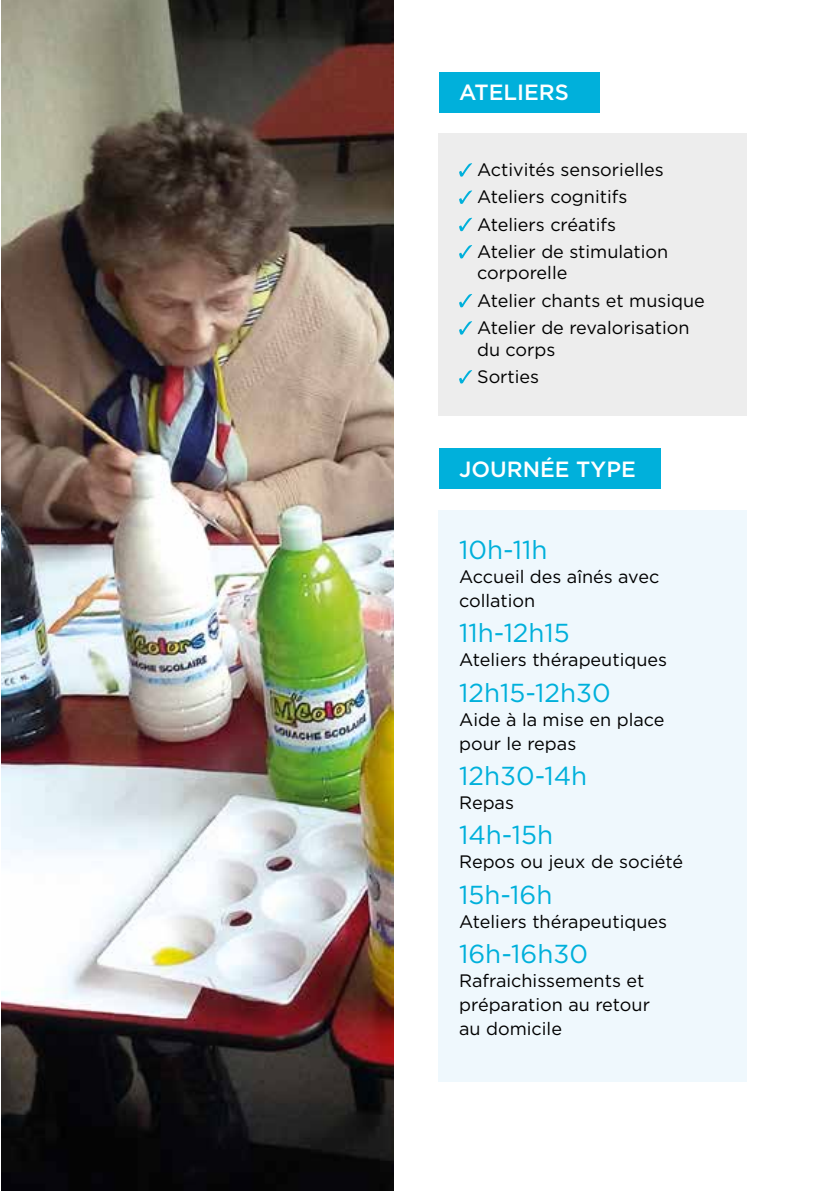
<style>
.page{position:relative;width:840px;height:1191px;background:#fff}
.page>*{position:absolute;margin:0;border:0;box-sizing:border-box;transform-origin:0 0}
.t1{font:26px "Gotham";color:#00b0db}
.t2{font:500 22px "Gotham";color:#fff}
.t3{font:18px/27.2px "Gotham";color:#000}
</style>
<div class="page">
<div style="left:438px;top:133px;width:308px;height:282px;background:#ededed"></div>
<div style="left:438px;top:510px;width:308px;height:571px;background:#eff8fd"></div>
<div style="left:438px;top:72px;width:161px;height:40px;background:#00b0db"></div>
<div style="left:438px;top:448px;width:222px;height:40px;background:#00b0db"></div>
<svg style="left:459px;top:163px;width:13px;height:14px"></svg>
<svg style="left:459px;top:190px;width:13px;height:14px"></svg>
<svg style="left:459px;top:218px;width:13px;height:13px"></svg>
<svg style="left:459px;top:245px;width:13px;height:13px"></svg>
<svg style="left:459px;top:294px;width:13px;height:13px"></svg>
<svg style="left:459px;top:321px;width:13px;height:14px"></svg>
<svg style="left:459px;top:370px;width:13px;height:13px"></svg>
<img style="left:1px;top:0;width:392px;height:1191px">
<p class="t2" style="left:459px;top:78px;width:111px">ATELIERS</p>
<p class="t3" style="left:477px;top:156px;width:192px">Activités sensorielles<br>Ateliers cognitifs<br>Ateliers créatifs<br>Atelier de stimulation</p>
<p class="t3" style="left:477px;top:259px;width:229px">corporelle<br>Atelier chants et musique<br>Atelier de revalorisation</p>
<p class="t3" style="left:477px;top:335px;width:80px">du corps<br>Sorties</p>
<p class="t2" style="left:459px;top:454px;width:178px">JOURNÉE TYPE</p>
<h1 class="t1" style="left:459px;top:533px;width:90px">10h-11h</h1>
<p class="t3" style="left:459px;top:564px;width:201px;line-height:24px">Accueil des aînés avec collation</p>
<h1 class="t1" style="left:459px;top:616px;width:112px">11h-12h15</h1>
<p class="t3" style="left:459px;top:646px;width:209px">Ateliers thérapeutiques</p>
<h1 class="t1" style="left:459px;top:676px;width:153px">12h15-12h30</h1>
<p class="t3" style="left:459px;top:707px;width:207px;line-height:24px">Aide à la mise en place pour le repas</p>
<h1 class="t1" style="left:459px;top:759px;width:130px">12h30-14h</h1>
<p class="t3" style="left:459px;top:788px;width:56px">Repas</p>
<h1 class="t1" style="left:459px;top:818px;width:95px">14h-15h</h1>
<p class="t3" style="left:459px;top:848px;width:225px">Repos ou jeux de société</p>
<h1 class="t1" style="left:459px;top:878px;width:95px">15h-16h</h1>
<p class="t3" style="left:459px;top:907px;width:209px">Ateliers thérapeutiques</p>
<h1 class="t1" style="left:459px;top:937px;width:130px">16h-16h30</h1>
<p class="t3" style="left:459px;top:968px;width:192px;line-height:24px">Rafraichissements et préparation au retour au domicile</p>
</div>
